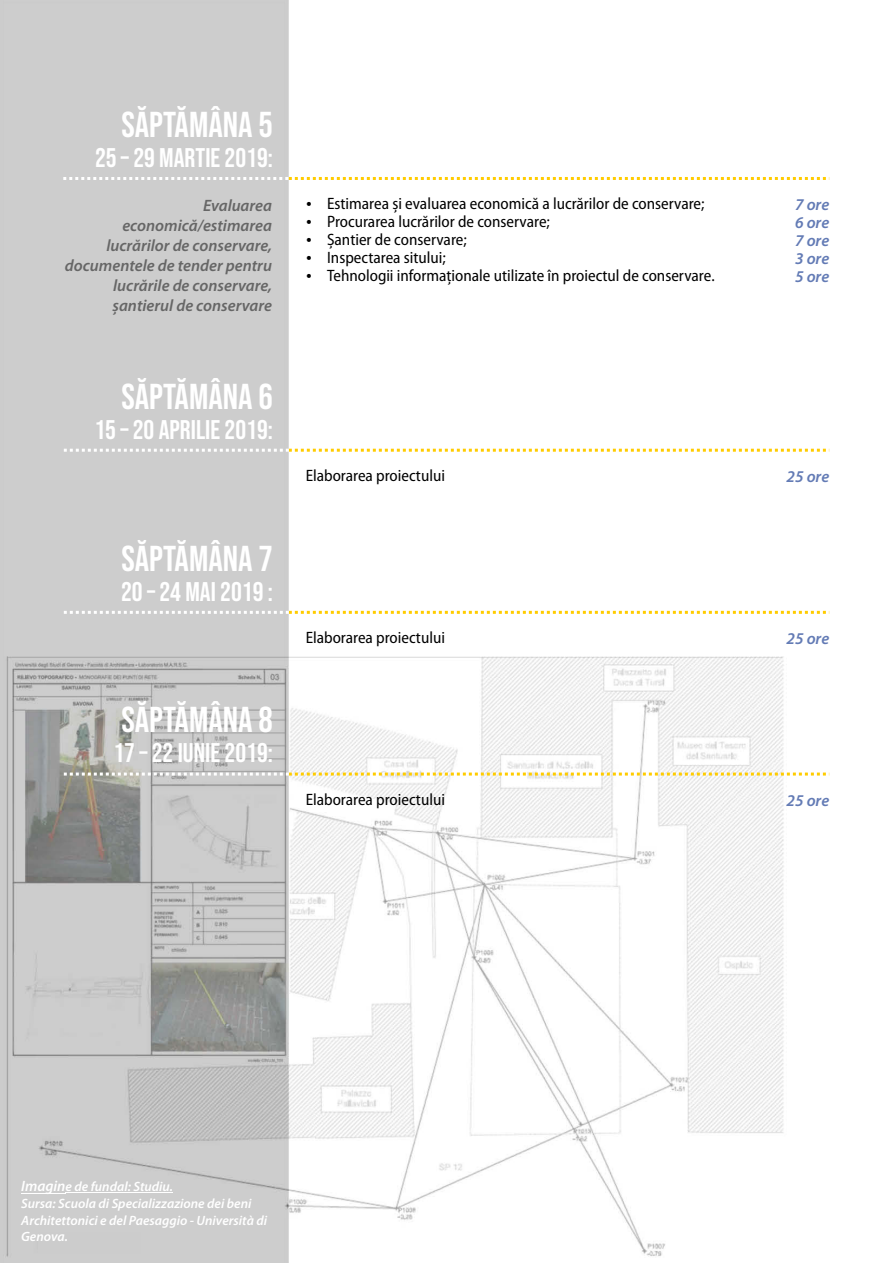
<style>
.page{position:relative;width:893px;height:1263px;background:#fff}
.page>*{position:absolute;margin:0;border:0;box-sizing:border-box;transform-origin:0 0}
.t1{font:36px "Bebas Neue";color:#fff}
.t2{font:27px "Bebas Neue";color:#fff}
.t3{font:semi-condensed 16.5px/18px "Myriad Pro";color:#000}
.t4{font:italic 600 16.5px/20.1px "Myriad Pro";color:#666;text-align:right}
.t5{font:italic 600 16.5px/18px "Myriad Pro";color:#637bb5;text-align:justify}
.t6{font:italic 600 13.5px/16.6px "Myriad Pro";color:#fff}
.s1{font-size:15px}
</style>
<div class="page">
<img style="left:0;top:0;width:830px;height:1263px">
<svg style="left:62px;top:177px;width:767px;height:3px"></svg>
<svg style="left:62px;top:449px;width:767px;height:3px"></svg>
<svg style="left:62px;top:611px;width:767px;height:3px"></svg>
<svg style="left:62px;top:772px;width:767px;height:3px"></svg>
<div style="left:38px;top:1232px;width:103px;height:21px;background:#ccc"></div>
<hr style="left:21px;top:1193px;width:45px;height:1px;background:#fff">
<hr style="left:66px;top:1193px;width:107px;height:1px;background:#fff">
<svg style="left:307px;top:202px;width:4px;height:4px"></svg>
<svg style="left:307px;top:220px;width:4px;height:4px"></svg>
<svg style="left:307px;top:238px;width:4px;height:4px"></svg>
<svg style="left:307px;top:256px;width:4px;height:4px"></svg>
<svg style="left:307px;top:274px;width:4px;height:4px"></svg>
<h1 class="t1" style="left:122px;top:110px;width:153px">SĂPTĂMÂNA 5</h1>
<h2 class="t2" style="left:95px;top:147px;width:179px">25 – 29 MARTIE 2019:</h2>
<p class="t3" style="left:327px;top:196px;width:389px">Estimarea și evaluarea economică a lucrărilor de conservare; Procurarea lucrărilor de conservare;<br>Șantier de conservare;<br>Inspectarea sitului;<br>Tehnologii informaționale utilizate în proiectul de conservare.</p>
<p class="t4" style="left:65px;top:196px;width:209px">Evaluarea economică/estimarea lucrărilor de conservare, documentele de tender pentru lucrările de conservare, șantierul de conservare</p>
<p class="t5" style="left:795px;top:196px;width:36px">7 ore 6 ore 7 ore 3 ore 5 ore</p>
<h1 class="t1" style="left:122px;top:382px;width:153px">SĂPTĂMÂNA 6</h1>
<h2 class="t2" style="left:94px;top:418px;width:180px">15 – 20 APRILIE 2019:</h2>
<h1 class="t1" style="left:122px;top:544px;width:153px">SĂPTĂMÂNA 7</h1>
<h2 class="t2" style="left:121px;top:580px;width:153px">20 – 24 MAI 2019 :</h2>
<h1 class="t1" style="left:122px;top:705px;width:153px">SĂPTĂMÂNA 8</h1>
<h2 class="t2" style="left:113px;top:742px;width:161px">17 – 22 IUNIE 2019:</h2>
<p class="t3" style="left:306px;top:467px;width:141px">Elaborarea proiectului</p>
<p class="t5" style="left:786px;top:469px;width:44px">25 ore</p>
<p class="t3" style="left:306px;top:630px;width:141px">Elaborarea proiectului</p>
<p class="t5" style="left:786px;top:631px;width:44px">25 ore</p>
<p class="t3" style="left:306px;top:791px;width:141px">Elaborarea proiectului</p>
<p class="t5" style="left:786px;top:793px;width:44px">25 ore</p>
<p class="t6" style="left:21px;top:1180px;width:248px"><span class="s1">Imagin</span>e de fundal: Studiu.<br>Sursa: Scuola di Specializzazione dei beni<br>Architettonici e del Paesaggio - Università di<br>Genova.</p>
</div>
